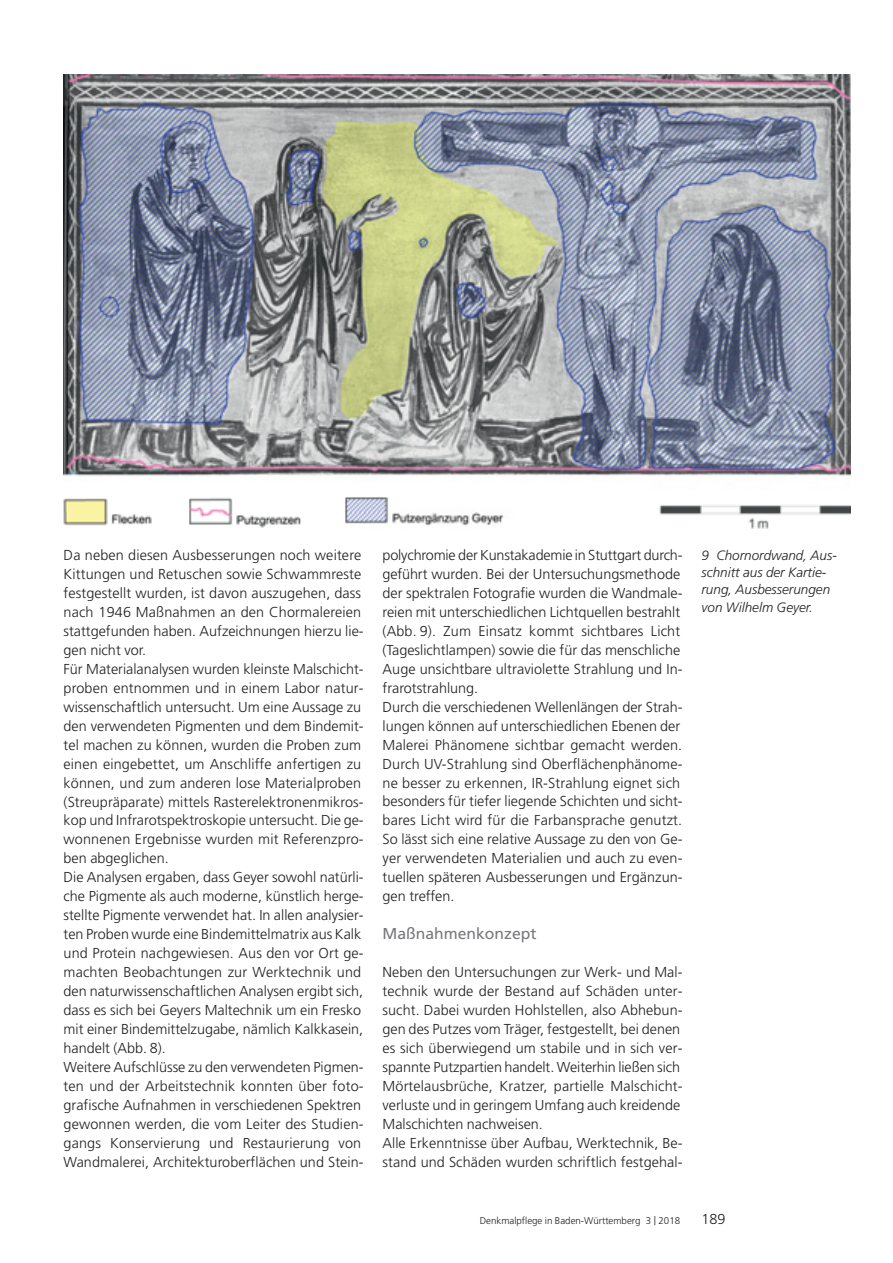
<style>
.page{position:relative;width:893px;height:1263px;background:#fff}
.page>*{position:absolute;margin:0;border:0;box-sizing:border-box;transform-origin:0 0}
.t1{font:15.75px "Frutiger";color:#77787b}
.t2{font:300 14.4px/19px "Frutiger";color:#231f20}
.t3{font:italic 300 13.5px/17.2px "Frutiger";color:#231f20}
.t4{font:300 9.75px "Frutiger";color:#231f20}
.s1{font-size:12px}
</style>
<div class="page">
<img style="left:64px;top:74px;width:786px;height:402px">
<img style="left:63px;top:498px;width:89px;height:28px">
<img style="left:189px;top:497px;width:112px;height:31px">
<img style="left:345px;top:497px;width:159px;height:29px">
<img style="left:659px;top:505px;width:191px;height:24px">
<p class="t2" style="left:64px;top:546px;width:302px">Da neben diesen Ausbesserungen noch weitere Kittungen und Retuschen sowie Schwammreste festgestellt wurden, ist davon auszugehen, dass nach 1946 Maßnahmen an den Chormalereien stattgefunden haben. Aufzeichnungen hierzu lie&shy;gen nicht vor.<br>Für Materialanalysen wurden kleinste Malschicht&shy;proben entnommen und in einem Labor natur&shy;wissenschaftlich untersucht. Um eine Aussage zu den verwendeten Pigmenten und dem Bindemit&shy;tel machen zu können, wurden die Proben zum einen eingebettet, um Anschliffe anfertigen zu können, und zum anderen lose Materialproben (Streupräparate) mittels Rasterelektronenmikros&shy;kop und Infrarotspektroskopie untersucht. Die ge&shy;wonnenen Ergebnisse wurden mit Referenzpro&shy;ben abgeglichen.<br>Die Analysen ergaben, dass Geyer sowohl natürli&shy;che Pigmente als auch moderne, künstlich herge&shy;stellte Pigmente verwendet hat. In allen analysier&shy;ten Proben wurde eine Bindemittelmatrix aus Kalk und Protein nachgewiesen. Aus den vor Ort ge&shy;machten Beobachtungen zur Werktechnik und den naturwissenschaftlichen Analysen ergibt sich, dass es sich bei Geyers Maltechnik um ein Fresko mit einer Bindemittelzugabe, nämlich Kalkkasein, handelt (Abb. 8).<br>Weitere Aufschlüsse zu den verwendeten Pigmen - ten und der Arbeitstechnik konnten über foto&shy;grafische Aufnahmen in verschiedenen Spektren gewonnen werden, die vom Leiter des Studien&shy;gangs Konservierung und Restaurierung von Wandmalerei, Architekturoberflächen und Stein-</p>
<p class="t2" style="left:382px;top:546px;width:302px">polychromie der Kunstakademie in Stuttgart durch&shy;geführt wurden. Bei der Untersuchungsmethode der spektralen Fotografie wurden die Wandmale&shy;reien mit unterschiedlichen Lichtquellen bestrahlt (Abb. 9). Zum Einsatz kommt sichtbares Licht (Tageslichtlampen) sowie die für das menschliche Auge unsichtbare ultraviolette Strahlung und In&shy;frarotstrahlung.<br>Durch die verschiedenen Wellenlängen der Strah&shy;lungen können auf unterschiedlichen Ebenen der Malerei Phänomene sichtbar gemacht werden.<br>Durch UV-Strahlung sind Oberflächenphänome&shy;ne besser zu erkennen, IR-Strahlung eignet sich besonders für tiefer liegende Schichten und sicht&shy;bares Licht wird für die Farbansprache genutzt.<br>So lässt sich eine relative Aussage zu den von Ge&shy;yer verwendeten Materialien und auch zu even&shy;tuellen späteren Ausbesserungen und Ergänzun&shy;gen treffen.</p>
<p class="t1" style="left:382px;top:928px;width:155px">Maßnahmenkonzept</p>
<p class="t2" style="left:382px;top:964px;width:302px">Neben den Untersuchungen zur Werk- und Mal&shy;technik wurde der Bestand auf Schäden unter&shy;sucht. Dabei wurden Hohlstellen, also Abhebun&shy;gen des Putzes vom Träger, festgestellt, bei denen es sich überwiegend um stabile und in sich ver&shy;spannte Putzpartien handelt. Weiterhin ließen sich Mörtelausbrüche, Kratzer, partielle Malschicht&shy;verluste und in geringem Umfang auch kreidende Malschichten nachweisen.<br>Alle Erkenntnisse über Aufbau, Werktechnik, Be&shy;stand und Schäden wurden schriftlich festgehal-</p>
<p class="t3" style="left:701px;top:548px;width:137px">9 Chornordwand, Aus&shy;schnitt aus der Kartie&shy;rung, Ausbesserungen von Wilhelm Geyer.</p>
<p class="t4" style="left:480px;top:1217px;width:202px">Denkmalpflege in Baden-Württemberg 3 <span class="s1">|</span> 2018</p>
<p class="t2" style="left:701px;top:1211px;width:26px">189</p>
</div>
